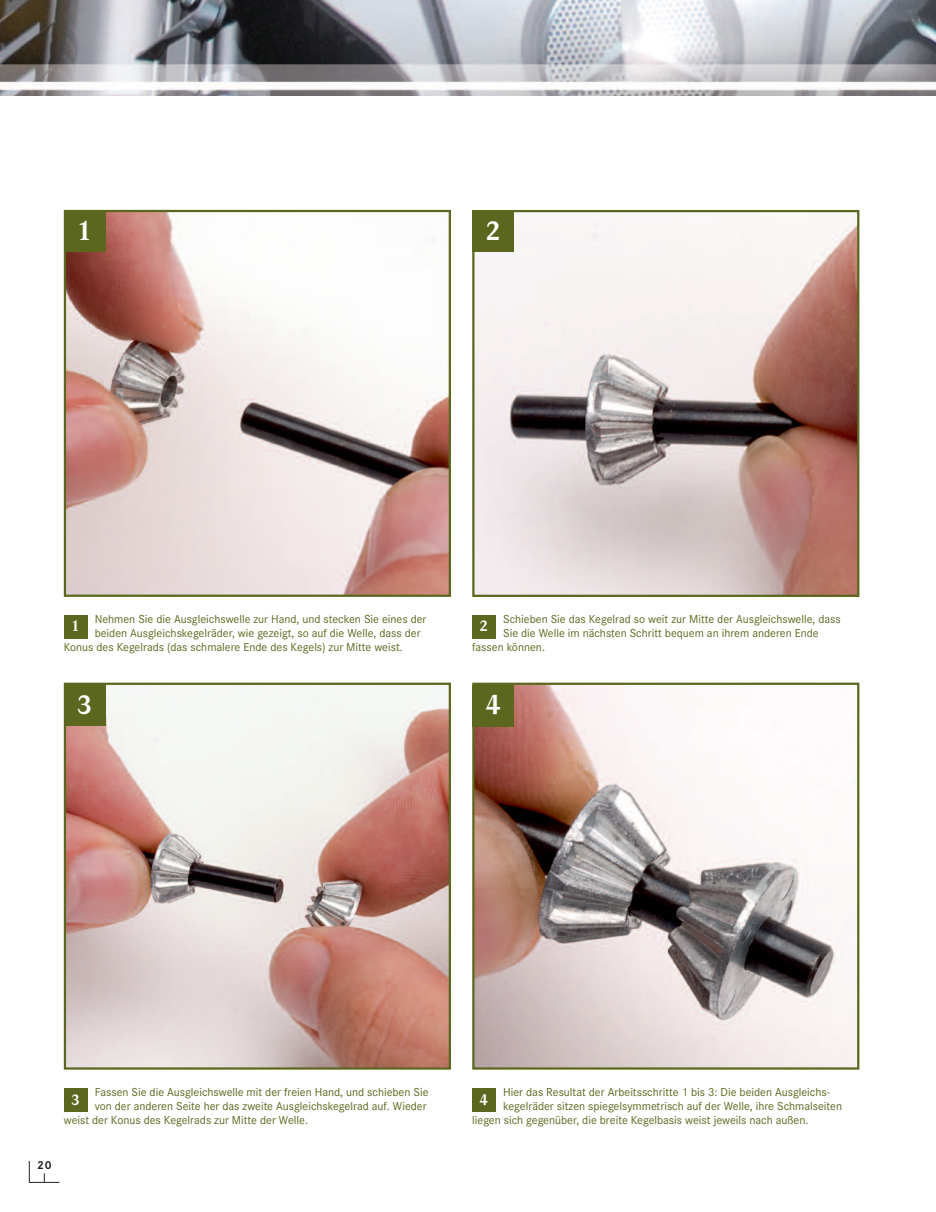
<style>
.page{position:relative;width:936px;height:1212px;background:#fff}
.page>*{position:absolute;margin:0;border:0;box-sizing:border-box;transform-origin:0 0}
.t1{font:700 28.5px "Corporate A";color:#fff}
.t2{font:700 16.05px "Corporate A";color:#fff}
.t3{font:12px "Corporate S";color:#5b671e}
.t4{font:700 12px "Corporate S";color:#231f20}
</style>
<div class="page">
<img style="left:0;top:0;width:935px;height:96px">
<svg style="left:29px;top:1161px;width:1px;height:21px"></svg>
<hr style="left:29px;top:1182px;width:30px;height:1px;background:#231f20">
<img style="left:67px;top:686px;width:381px;height:380px">
<div style="left:64px;top:683px;width:387px;height:386px;border:2px solid #5b671e"></div>
<img style="left:475px;top:686px;width:381px;height:380px">
<div style="left:472px;top:683px;width:387px;height:386px;border:2px solid #5b671e"></div>
<div style="left:64px;top:1088px;width:23px;height:23px;background:#5b671e"></div>
<div style="left:472px;top:1088px;width:23px;height:23px;background:#5b671e"></div>
<img style="left:475px;top:213px;width:381px;height:381px">
<div style="left:472px;top:210px;width:387px;height:387px;border:2px solid #5b671e"></div>
<img style="left:67px;top:213px;width:381px;height:381px">
<div style="left:64px;top:210px;width:387px;height:387px;border:2px solid #5b671e"></div>
<div style="left:64px;top:615px;width:23px;height:24px;background:#5b671e"></div>
<div style="left:472px;top:615px;width:23px;height:24px;background:#5b671e"></div>
<div style="left:64px;top:210px;width:41px;height:42px;background:#5b671e"></div>
<div style="left:472px;top:210px;width:42px;height:42px;background:#5b671e"></div>
<div style="left:64px;top:684px;width:41px;height:42px;background:#5b671e"></div>
<div style="left:472px;top:685px;width:42px;height:41px;background:#5b671e"></div>
<h1 class="t1" style="left:77px;top:213px;width:17px">1</h1>
<h1 class="t1" style="left:485px;top:213px;width:17px">2</h1>
<p class="t3" style="left:95px;top:612px;width:333px">Nehmen Sie die Ausgleichswelle zur Hand, und stecken Sie eines der</p>
<p class="t3" style="left:95px;top:626px;width:327px">beiden Ausgleichskegelräder, wie gezeigt, so auf die Welle, dass der</p>
<p class="t3" style="left:64px;top:640px;width:340px">Konus des Kegelrads (das schmalere Ende des Kegels) zur Mitte weist.</p>
<h2 class="t2" style="left:71px;top:616px;width:10px">1</h2>
<p class="t3" style="left:503px;top:612px;width:339px">Schieben Sie das Kegelrad so weit zur Mitte der Ausgleichswelle, dass</p>
<p class="t3" style="left:503px;top:626px;width:317px">Sie die Welle im nächsten Schritt bequem an ihrem anderen Ende</p>
<p class="t3" style="left:472px;top:640px;width:74px">fassen können.</p>
<h2 class="t2" style="left:479px;top:616px;width:10px">2</h2>
<h1 class="t1" style="left:77px;top:687px;width:17px">3</h1>
<h1 class="t1" style="left:485px;top:688px;width:17px">4</h1>
<p class="t3" style="left:95px;top:1084px;width:335px">Fassen Sie die Ausgleichswelle mit der freien Hand, und schieben Sie</p>
<p class="t3" style="left:95px;top:1099px;width:333px">von der anderen Seite her das zweite Ausgleichskegelrad auf. Wieder</p>
<p class="t3" style="left:64px;top:1113px;width:246px">weist der Konus des Kegelrads zur Mitte der Welle.</p>
<h2 class="t2" style="left:71px;top:1090px;width:10px">3</h2>
<p class="t4" style="left:37px;top:1158px;width:16px">20</p>
<p class="t3" style="left:503px;top:1084px;width:328px">Hier das Resultat der Arbeitsschritte 1 bis 3: Die beiden Ausgleichs-</p>
<p class="t3" style="left:503px;top:1099px;width:340px">kegelräder sitzen spiegelsymmetrisch auf der Welle, ihre Schmalseiten</p>
<p class="t3" style="left:472px;top:1113px;width:338px">liegen sich gegenüber, die breite Kegelbasis weist jeweils nach außen.</p>
<h2 class="t2" style="left:479px;top:1090px;width:10px">4</h2>
</div>
